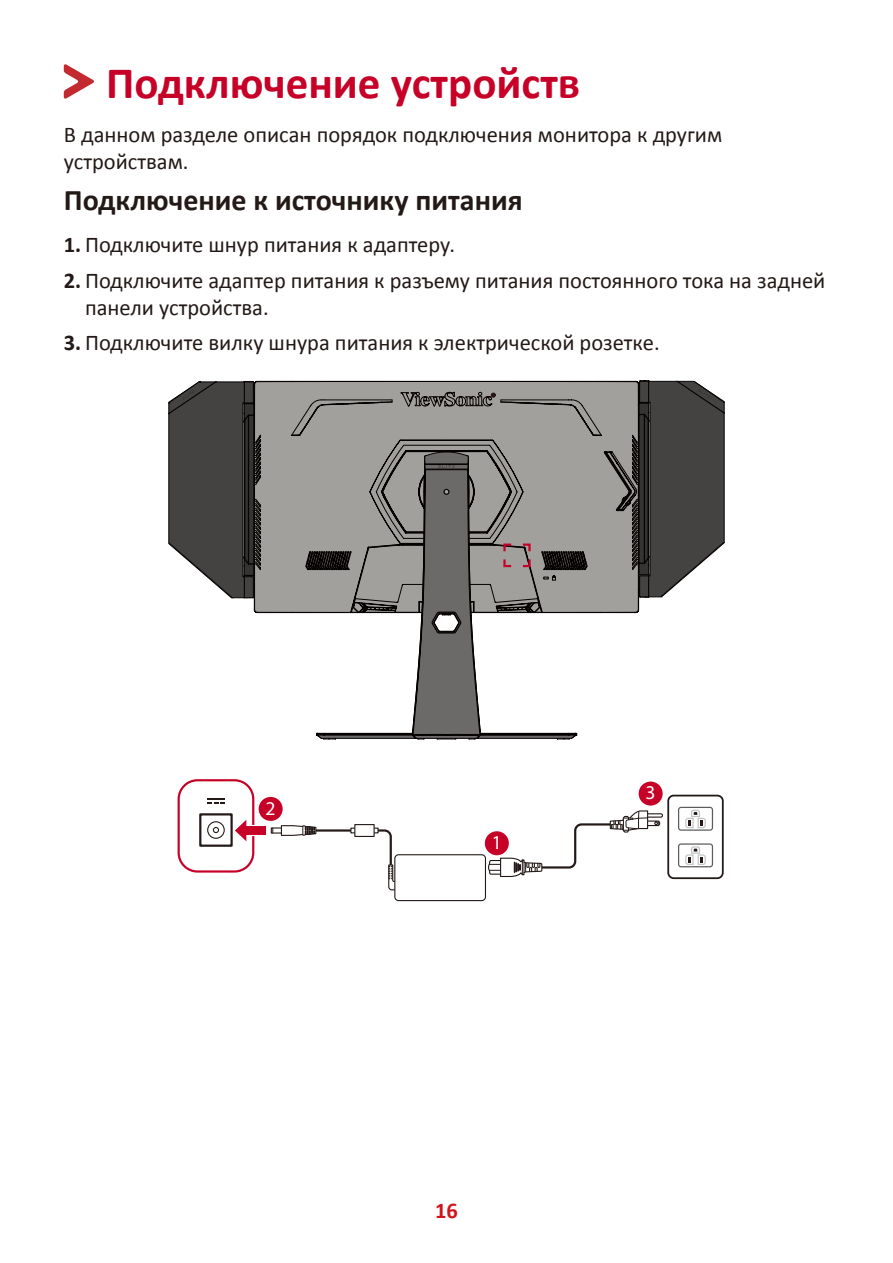
<style>
.page{position:relative;width:893px;height:1263px;background:#fff}
.page>*{position:absolute;margin:0;border:0;box-sizing:border-box;transform-origin:0 0}
.Heading_1{font:700 45px "Calibri";color:#c70027}
.Heading_2{font:700 30px "Calibri";color:#231916}
.Body{font:22.5px/27px "Calibri";color:#231916}
.t1{font:700 22.5px "Calibri";color:#d1131c}
.t2{font:19.65px "Myriad Pro";color:#fff}
.s1{font-weight:700}
</style>
<div class="page">
<svg style="left:64px;top:64px;width:30px;height:35px"></svg>
<div style="left:258px;top:796px;width:26px;height:26px;background:#c70027;border-radius:50%"></div>
<div style="left:256px;top:795px;width:29px;height:28px;border:2px solid #fff;border-radius:50%"></div>
<div style="left:178px;top:779px;width:76px;height:93px;border:2px solid #c70027;border-radius:19px"></div>
<svg style="left:273px;top:827px;width:7px;height:6px"></svg>
<svg style="left:235px;top:814px;width:38px;height:32px"></svg>
<svg style="left:207px;top:798px;width:18px;height:6px"></svg>
<svg style="left:207px;top:821px;width:18px;height:18px"></svg>
<div style="left:199px;top:813px;width:34px;height:34px;border:2px solid #231916"></div>
<svg style="left:254px;top:381px;width:26px;height:232px;background:#91908c"></svg>
<svg style="left:169px;top:381px;width:86px;height:217px;background:#545352"></svg>
<svg style="left:280px;top:380px;width:445px;height:522px"></svg>
<p class="Heading_1" style="left:106px;top:54px;width:475px">Подключение устройств</p>
<p class="Body" style="left:64px;top:121px;width:660px">В данном разделе описан порядок подключения монитора к другим устройствам.</p>
<p class="Heading_2" style="left:64px;top:181px;width:460px">Подключение к источнику питания</p>
<p class="Body" style="left:64px;top:232px;width:393px"><span class="s1">1.</span> Подключите шнур питания к адаптеру.</p>
<p class="Body" style="left:85px;top:267px;width:742px;text-indent:-21px"><span class="s1">2.</span> Подключите адаптер питания к разъему питания постоянного тока на задней панели устройства.</p>
<p class="Body" style="left:64px;top:330px;width:597px"><span class="s1">3.</span> Подключите вилку шнура питания к электрической розетке.</p>
<p class="t2" style="left:266px;top:796px;width:12px">2</p>
<p class="t2" style="left:492px;top:830px;width:12px">1</p>
<p class="t1" style="left:435px;top:1196px;width:24px">16</p>
<p class="t2" style="left:646px;top:781px;width:12px">3</p>
</div>
